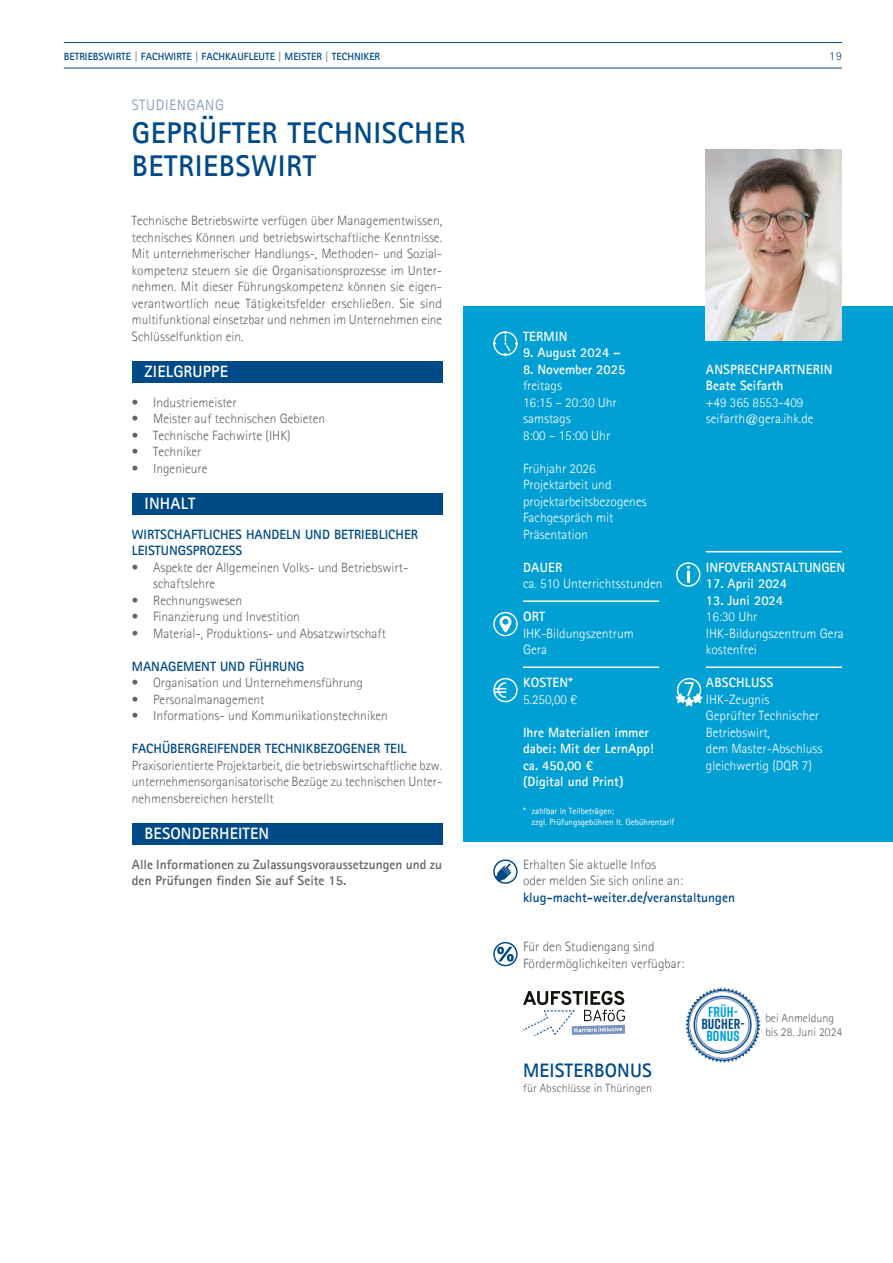
<style>
.page{position:relative;width:893px;height:1263px;background:#fff}
.page>*{position:absolute;margin:0;border:0;box-sizing:border-box;transform-origin:0 0}
.t1{font:700 30px/33px "Agfa Rotis Sans Serif";letter-spacing:.02em;color:#004a88}
.t2{font:700 19.5px "Agfa Rotis Sans Serif";letter-spacing:.01em;color:#004a88}
.t3{font:700 16.5px "Agfa Rotis Sans Serif";letter-spacing:.01em;color:#fff}
.t4{font:300 15px "Agfa Rotis Sans Serif";letter-spacing:.05em;color:#7b93bc}
.t5{font:700 14.55px "Rift Soft";letter-spacing:.01em;color:#009fd4}
.t6{font:700 14.55px "Rift Soft";letter-spacing:.01em;color:#004a88}
.t7{font:300 13.5px/16.5px "Agfa Rotis Sans Serif";color:#626463}
.t8{font:300 13.5px/16.5px "Agfa Rotis Sans Serif";color:#fff}
.t9{font:700 13.5px/16.5px "Agfa Rotis Sans Serif";color:#fff}
.t10{font:700 13.5px "Agfa Rotis Sans Serif";color:#004a88}
.t11{font:700 13.5px/16.5px "Agfa Rotis Sans Serif";color:#626463}
.t12{font:300 12px/13.5px "Agfa Rotis Sans Serif";color:#626463}
.t13{font:300 12px "Agfa Rotis Sans Serif";color:#004a88}
.t14{font:700 10.5px "Agfa Rotis Sans Serif";color:#004a88}
.t15{font:9px/10.5px "Agfa Rotis Sans Serif";color:#fff}
</style>
<div class="page">
<hr style="left:64px;top:68px;width:778px;height:1px;background:#004a88">
<hr style="left:64px;top:42px;width:778px;height:1px;background:#004a88">
<div style="left:463px;top:306px;width:430px;height:536px;background:#009fd4"></div>
<div style="left:132px;top:361px;width:310px;height:21px;background:#004a88"></div>
<div style="left:132px;top:493px;width:310px;height:21px;background:#004a88"></div>
<div style="left:132px;top:823px;width:310px;height:21px;background:#004a88"></div>
<img style="left:706px;top:149px;width:136px;height:191px">
<hr style="left:523px;top:600px;width:136px;height:2px;background:#fff">
<hr style="left:523px;top:666px;width:136px;height:2px;background:#fff">
<svg style="left:493px;top:331px;width:25px;height:25px"></svg>
<svg style="left:493px;top:612px;width:25px;height:24px"></svg>
<svg style="left:493px;top:678px;width:25px;height:24px"></svg>
<hr style="left:706px;top:551px;width:136px;height:1px;background:#fff">
<hr style="left:706px;top:666px;width:136px;height:2px;background:#fff">
<svg style="left:676px;top:562px;width:24px;height:25px"></svg>
<svg style="left:676px;top:678px;width:26px;height:28px"></svg>
<svg style="left:493px;top:859px;width:25px;height:25px"></svg>
<svg style="left:523px;top:991px;width:102px;height:45px"></svg>
<svg style="left:493px;top:942px;width:25px;height:24px"></svg>
<img style="left:685px;top:987px;width:76px;height:76px">
<img style="left:690px;top:992px;width:65px;height:65px;border-radius:33px">
<p class="t14" style="left:64px;top:50px;width:108px">BETRIEBSWIRTE | Fachwirte</p>
<p class="t14" style="left:195px;top:50px;width:104px">| Fachkaufleute | Meister</p>
<p class="t14" style="left:325px;top:50px;width:50px">| Techni ker</p>
<p class="t13" style="left:829px;top:49px;width:14px">19</p>
<p class="t4" style="left:132px;top:96px;width:94px">STUDIENGANG</p>
<h1 class="t1" style="left:132px;top:115px;width:335px">Geprüfter Tech nisch er<br>Betriebsw</h1>
<h1 class="t1" style="left:278px;top:148px;width:40px">irt</h1>
<p class="t7" style="left:132px;top:212px;width:312px">Technische Betriebswirte verfügen über Managementwissen, technisches Können und betriebswirtschaftliche Kenntnisse.<br>Mit unternehmerischer Handlungs-, Methoden- und Sozial&shy;kompetenz steuern sie die Organisationsprozesse im Unter&shy;nehmen. Mit dieser Führungskompetenz können sie eigen&shy;verantwortlich neue Tätigkeitsfelder erschließen. Sie sind multifunktional einsetzbar und nehmen im Unternehmen eine Schlüsselfunktion ein.</p>
<p class="t3" style="left:145px;top:361px;width:85px">Zielgruppe</p>
<p class="t7" style="left:132px;top:394px;width:106px">• Industriemeister</p>
<p class="t7" style="left:132px;top:410px;width:195px">• Meister auf technischen Gebieten</p>
<p class="t7" style="left:132px;top:427px;width:160px">• Technische Fachwirte (IHK)</p>
<p class="t7" style="left:132px;top:443px;width:71px">• Techniker</p>
<p class="t7" style="left:132px;top:460px;width:77px">• Ingenieure</p>
<p class="t3" style="left:145px;top:493px;width:52px">Inhalt</p>
<p class="t10" style="left:132px;top:526px;width:183px">WIRTSCHAFTLI CHES HANDELN UND</p>
<p class="t10" style="left:334px;top:526px;width:15px">BETRIE</p>
<p class="t10" style="left:372px;top:526px;width:40px">BLICHER</p>
<p class="t10" style="left:132px;top:542px;width:32px">LEI STUNG</p>
<p class="t10" style="left:186px;top:542px;width:58px">SPROZESS</p>
<p class="t7" style="left:153px;top:559px;width:257px;text-indent:-21px">• Aspekte der Allgemeinen Volks- und Betriebswirt&shy;schaftslehre</p>
<p class="t7" style="left:132px;top:592px;width:112px">• Rechnungswesen</p>
<p class="t7" style="left:132px;top:608px;width:170px">• Finanzierung und Investition</p>
<p class="t7" style="left:132px;top:625px;width:256px">• Material-, Produktions- und Absatzwirtschaft</p>
<p class="t10" style="left:132px;top:657px;width:71px">MANAGEMENT</p>
<p class="t10" style="left:220px;top:657px;width:9px">UND</p>
<p class="t10" style="left:249px;top:657px;width:32px">FÜHRUNG</p>
<p class="t7" style="left:132px;top:674px;width:233px">• Organisation und Unternehmensführung</p>
<p class="t7" style="left:132px;top:691px;width:134px">• Personalmanagement</p>
<p class="t7" style="left:132px;top:707px;width:258px">• Informations- und Kommunikationstechniken</p>
<p class="t10" style="left:132px;top:740px;width:54px">FACHÜBERGREI</p>
<p class="t10" style="left:217px;top:740px;width:15px">FENDER</p>
<p class="t10" style="left:265px;top:740px;width:86px">TECHNI KBEZOGENER</p>
<p class="t10" style="left:384px;top:740px;width:24px">TEI L</p>
<p class="t7" style="left:132px;top:757px;width:312px;text-align:justify">Praxisorientierte Projektarbeit, die betriebswirtschaftliche bzw. unternehmensorganisatorische Bezüge zu technischen Unter&shy;nehmensbereichen herstellt</p>
<p class="t3" style="left:145px;top:823px;width:47px">BESONDER</p>
<p class="t3" style="left:219px;top:823px;width:19px">HEITEN</p>
<p class="t11" style="left:132px;top:856px;width:312px">Alle I nformationen zu Zulassungsvoraussetzungen und zu den Prüfungen finden Sie auf Seite 15.</p>
<p class="t9" style="left:523px;top:328px;width:39px">TERMIN</p>
<p class="t9" style="left:523px;top:344px;width:99px">9. August 2024 –</p>
<p class="t9" style="left:523px;top:361px;width:104px">8. November 2025</p>
<p class="t8" style="left:523px;top:377px;width:95px">freitags<br>16:15 – 20:30 Uhr samstags<br>8:00 – 15:00 Uhr</p>
<p class="t8" style="left:523px;top:460px;width:125px">Frühjahr 2026<br>Projektarbeit und projektarbeitsbezogenes<br>Fachgespräch mit<br>Präsentation</p>
<p class="t9" style="left:523px;top:559px;width:25px">DAUER</p>
<p class="t8" style="left:523px;top:575px;width:141px">ca. 510 Unterrichtsstunden</p>
<p class="t9" style="left:523px;top:608px;width:16px">ORT</p>
<p class="t8" style="left:523px;top:625px;width:112px">IHK-Bildungszentrum<br>Gera</p>
<p class="t9" style="left:523px;top:674px;width:51px">Kosten*</p>
<p class="t8" style="left:523px;top:691px;width:49px">5.250,00 ¤</p>
<p class="t9" style="left:523px;top:723px;width:132px">I hre Materialien immer dabei: Mit der LernApp! ca. 450,00 ¤<br>(Digital und Print)</p>
<p class="t15" style="left:531px;top:806px;width:144px;text-indent:-9px">* zahlbar in Teilbeträgen;<br>zzgl. Prüfungsgebühren lt. Gebührentarif</p>
<p class="t9" style="left:706px;top:361px;width:55px">Ansprechpa</p>
<p class="t9" style="left:706px;top:361px;width:128px;text-indent:77px">rtnerin<br>Beate Seifarth</p>
<p class="t8" style="left:706px;top:394px;width:109px">+49 365 8553-409 seifarth@gera.ihk.de</p>
<p class="t9" style="left:706px;top:559px;width:102px">IN FOVERAN STALTUNG</p>
<p class="t9" style="left:830px;top:559px;width:17px">en</p>
<p class="t9" style="left:706px;top:575px;width:83px">17. April 2024</p>
<p class="t9" style="left:706px;top:592px;width:79px">13. Juni 2024</p>
<p class="t8" style="left:706px;top:608px;width:140px">16:30 Uhr<br>IHK-Bildungszentrum Gera kostenfrei</p>
<p class="t9" style="left:706px;top:674px;width:69px">ABSCHLUSS</p>
<p class="t8" style="left:706px;top:691px;width:118px">IHK-Zeugnis<br>Geprüfter Technischer<br>Betriebswirt,<br>dem Master-Abschluss gleichwertig (DQR 7)</p>
<p class="t7" style="left:523px;top:856px;width:161px">Erhalten Sie aktuelle Infos<br>oder melden Sie sich online an:</p>
<p class="t10" style="left:523px;top:889px;width:213px">klug-macht-weiter.de/veranstaltungen</p>
<p class="t7" style="left:523px;top:938px;width:163px">Für den Studiengang sind<br>Fördermöglichkeiten verfügbar:</p>
<h2 class="t2" style="left:523px;top:1058px;width:128px">Meisterbonus</h2>
<p class="t12" style="left:523px;top:1081px;width:130px">für Abschlüsse in Thüringen</p>
<p class="t5" style="left:708px;top:1002px;width:31px">FRÜH-</p>
<p class="t6" style="left:701px;top:1014px;width:45px">BUCHER-</p>
<p class="t5" style="left:706px;top:1025px;width:35px">BONUS</p>
<p class="t12" style="left:765px;top:1011px;width:78px">bei Anmeldung bis 28. Juni 2024</p>
</div>
